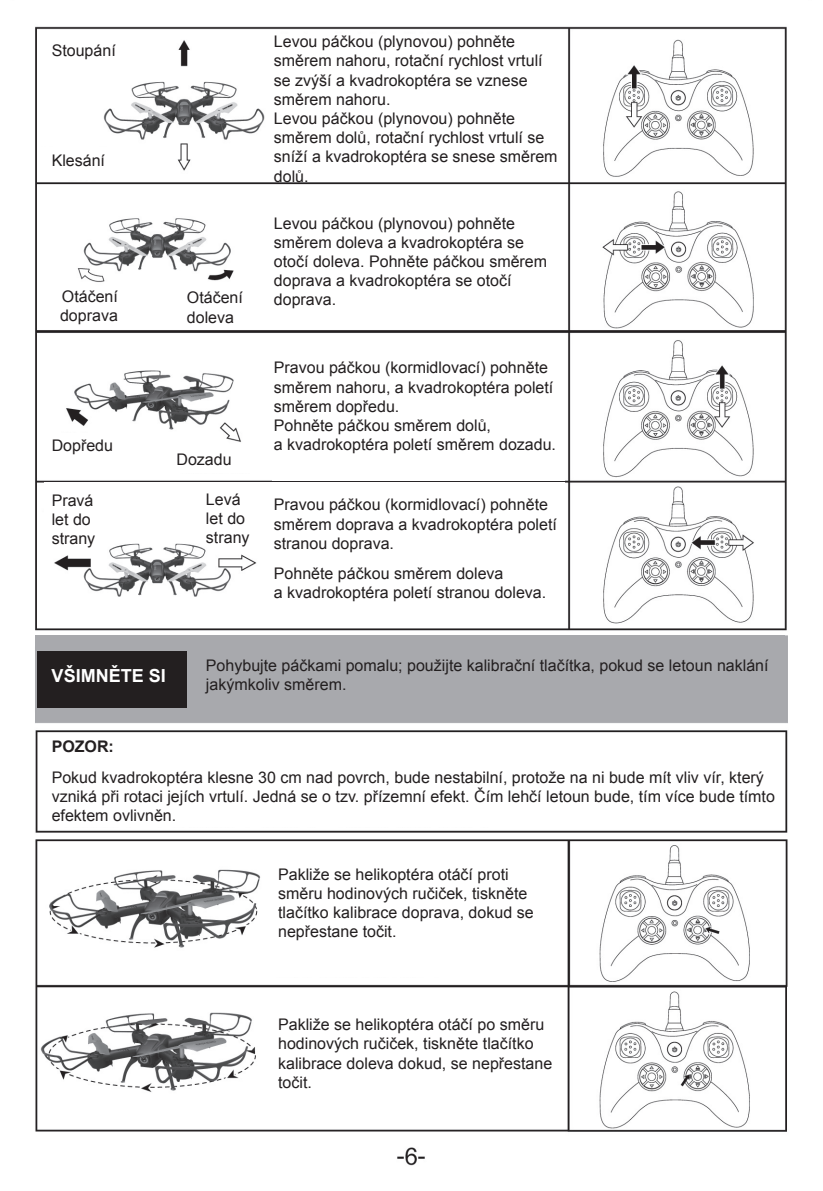
<style>
.page{position:relative;width:823px;height:1191px;background:#fff}
.page>*{position:absolute;margin:0;border:0;box-sizing:border-box;transform-origin:0 0}
.t1{font:700 18px "Arial";color:#fff}
.t2{font:16px/19.2px "Arial";color:#231f20}
.t3{font:700 16px "Arial";color:#231f20}
</style>
<div class="page">
<img style="left:35px;top:26px;width:753px;height:1140px">
<div style="left:272px;top:34px;width:292px;height:143px;background:#fff"></div>
<div style="left:52px;top:43px;width:79px;height:41px;background:#fff"></div>
<div style="left:41px;top:147px;width:90px;height:33px;background:#fff"></div>
<div style="left:41px;top:289px;width:223px;height:40px;background:#fff"></div>
<div style="left:44px;top:433px;width:84px;height:40px;background:#fff"></div>
<div style="left:44px;top:482px;width:228px;height:51px;background:#fff"></div>
<div style="left:272px;top:185px;width:292px;height:144px;background:#fff"></div>
<div style="left:272px;top:337px;width:292px;height:143px;background:#fff"></div>
<div style="left:272px;top:482px;width:292px;height:144px;background:#fff"></div>
<div style="left:272px;top:842px;width:292px;height:135px;background:#fff"></div>
<div style="left:272px;top:994px;width:292px;height:130px;background:#fff"></div>
<svg style="left:165px;top:433px;width:93px;height:40px"></svg>
<div style="left:35px;top:635px;width:749px;height:86px;background:#a8a9ad"></div>
<div style="left:37px;top:650px;width:150px;height:57px;background:#231f20"></div>
<div style="left:41px;top:734px;width:743px;height:92px;background:#fff"></div>
<p class="t2" style="left:52px;top:41px;width:66px">Stoupání</p>
<p class="t2" style="left:52px;top:151px;width:55px">Klesání</p>
<p class="t2" style="left:60px;top:287px;width:59px">Otáčení doprava</p>
<p class="t2" style="left:187px;top:288px;width:58px">Otáčení doleva</p>
<p class="t2" style="left:52px;top:436px;width:63px">Dopředu</p>
<p class="t2" style="left:52px;top:491px;width:45px">Pravá let do strany</p>
<p class="t2" style="left:206px;top:489px;width:45px">Levá let do strany</p>
<p class="t2" style="left:176px;top:450px;width:57px">Dozadu</p>
<p class="t2" style="left:274px;top:32px;width:285px">Levou páčkou (plynovou) pohněte směrem nahoru, rotační rychlost vrtulí se zvýší a kvadrokoptéra se vznese směrem nahoru.<br>Levou páčkou (plynovou) pohněte směrem dolů, rotační rychlost vrtulí se sníží a kvadrokoptéra se snese směrem dolů.</p>
<p class="t2" style="left:274px;top:213px;width:275px">Levou páčkou (plynovou) pohněte směrem doleva a kvadrokoptéra se otočí doleva. Pohněte páčkou směrem doprava a kvadrokoptéra se otočí doprava.</p>
<p class="t2" style="left:274px;top:358px;width:283px">Pravou páčkou (kormidlovací) pohněte směrem nahoru, a kvadrokoptéra poletí směrem dopředu.<br>Pohněte páčkou směrem dolů,<br>a kvadrokoptéra poletí směrem dozadu.</p>
<p class="t2" style="left:274px;top:495px;width:284px">Pravou páčkou (kormidlovací) pohněte směrem doprava a kvadrokoptéra poletí stranou doprava.</p>
<p class="t2" style="left:274px;top:564px;width:274px">Pohněte páčkou směrem doleva<br>a kvadrokoptéra poletí stranou doleva.</p>
<p class="t1" style="left:52px;top:664px;width:116px">VŠIMNĚTE SI</p>
<p class="t2" style="left:206px;top:655px;width:564px">Pohybujte páčkami pomalu; použijte kalibrační tlačítka, pokud se letoun naklání jakýmkoliv směrem.</p>
<p class="t3" style="left:52px;top:736px;width:64px">POZOR:</p>
<p class="t2" style="left:52px;top:767px;width:724px">Pokud kvadrokoptéra klesne 30 cm nad povrch, bude nestabilní, protože na ni bude mít vliv vír, který vzniká při rotaci jejích vrtulí. Jedná se o tzv. přízemní efekt. Čím lehčí letoun bude, tím více bude tímto efektem ovlivněn.</p>
<p class="t2" style="left:278px;top:864px;width:257px">Pakliže se helikoptéra otáčí proti směru hodinových ručiček, tiskněte tlačítko kalibrace doprava, dokud se nepřestane točit.</p>
<p class="t2" style="left:278px;top:1015px;width:275px">Pakliže se helikoptéra otáčí po směru hodinových ručiček, tiskněte tlačítko kalibrace doleva dokud, se nepřestane točit.</p>
</div>
